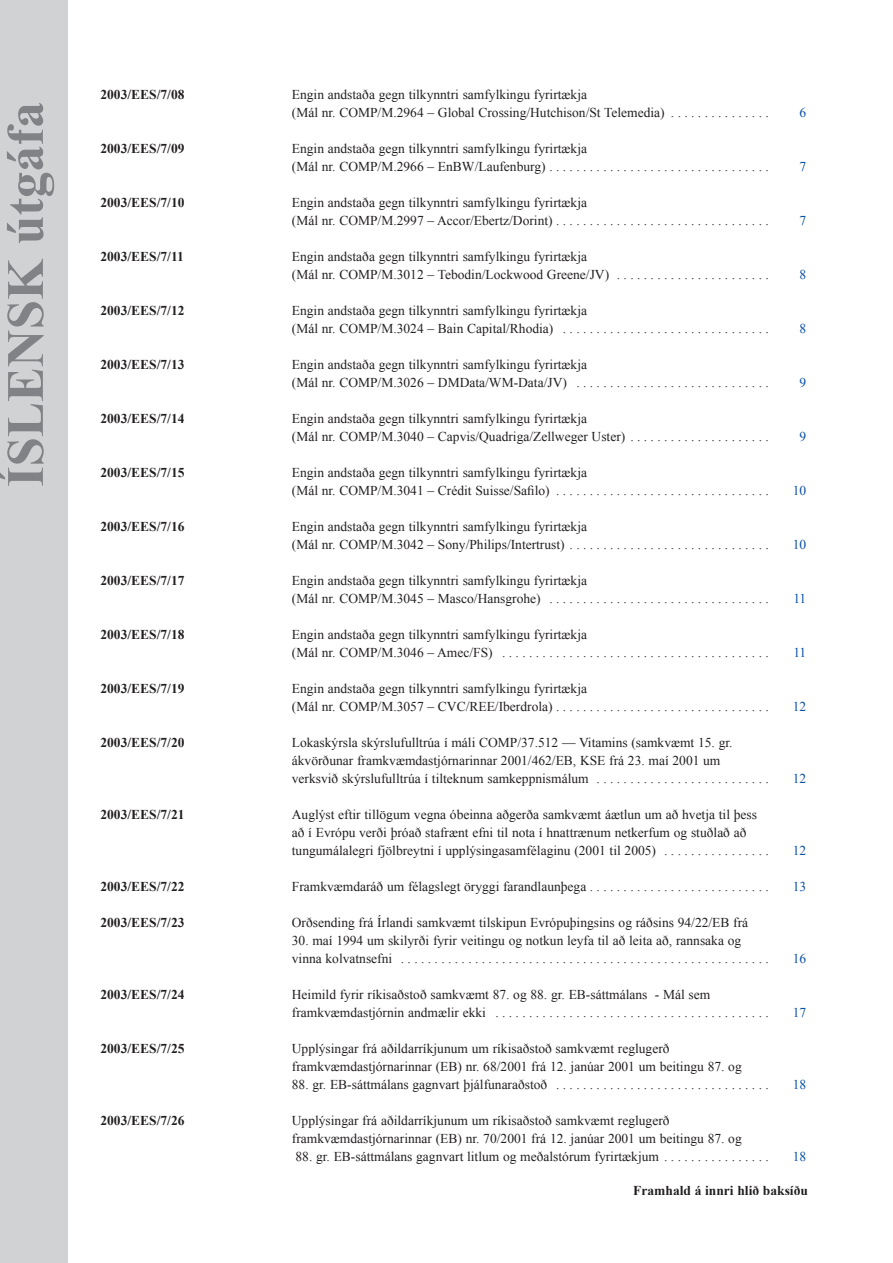
<style>
.page{position:relative;width:893px;height:1263px;background:#fff}
.page>*{position:absolute;margin:0;border:0;box-sizing:border-box;transform-origin:0 0}
.t1{font:700 52.5px "Times New Roman";color:#808285}
.t2{font:13.5px/18px "Times New Roman";color:#231f20}
.t3{font:700 13.5px "Times New Roman";color:#231f20}
.t4{font:13.5px "Times New Roman";color:#094fa3}
</style>
<div class="page">
<div style="left:0;top:0;width:68px;height:1263px;background:#d1d2d4"></div>
<h1 class="t1" style="left:-5px;top:487px;width:386px;rotate:-90deg">ÍSLENSK útgáfa</h1>
<p class="t3" style="left:100px;top:87px;width:86px">2003/EES/7/08</p>
<p class="t2" style="left:292px;top:85px;width:478px">Engin andstaða gegn tilkynntri samfylkingu fyrirtækja<br>(Mál nr. COMP/M.2964 – Global Crossing/Hutchison/St Telemedia) . . . . . . . . . . . . . . .</p>
<p class="t3" style="left:100px;top:141px;width:86px">2003/EES/7/09</p>
<p class="t2" style="left:292px;top:139px;width:478px">Engin andstaða gegn tilkynntri samfylkingu fyrirtækja<br>(Mál nr. COMP/M.2966 – EnBW/Laufenburg) . . . . . . . . . . . . . . . . . . . . . . . . . . . . . . . . .</p>
<p class="t3" style="left:100px;top:195px;width:86px">2003/EES/7/10</p>
<p class="t2" style="left:292px;top:193px;width:478px">Engin andstaða gegn tilkynntri samfylkingu fyrirtækja<br>(Mál nr. COMP/M.2997 – Accor/Ebertz/Dorint) . . . . . . . . . . . . . . . . . . . . . . . . . . . . . . . .</p>
<p class="t3" style="left:100px;top:249px;width:85px">2003/EES/7/11</p>
<p class="t2" style="left:292px;top:247px;width:478px">Engin andstaða gegn tilkynntri samfylkingu fyrirtækja<br>(Mál nr. COMP/M.3012 – Tebodin/Lockwood Greene/JV) . . . . . . . . . . . . . . . . . . . . . . .</p>
<p class="t3" style="left:100px;top:303px;width:86px">2003/EES/7/12</p>
<p class="t2" style="left:292px;top:301px;width:478px">Engin andstaða gegn tilkynntri samfylkingu fyrirtækja<br>(Mál nr. COMP/M.3024 – Bain Capital/Rhodia) . . . . . . . . . . . . . . . . . . . . . . . . . . . . . . .</p>
<p class="t3" style="left:100px;top:357px;width:86px">2003/EES/7/13</p>
<p class="t2" style="left:292px;top:355px;width:478px">Engin andstaða gegn tilkynntri samfylkingu fyrirtækja<br>(Mál nr. COMP/M.3026 – DMData/WM-Data/JV) . . . . . . . . . . . . . . . . . . . . . . . . . . . . .</p>
<p class="t3" style="left:100px;top:411px;width:86px">2003/EES/7/14</p>
<p class="t2" style="left:292px;top:409px;width:478px">Engin andstaða gegn tilkynntri samfylkingu fyrirtækja<br>(Mál nr. COMP/M.3040 – Capvis/Quadriga/Zellweger Uster) . . . . . . . . . . . . . . . . . . . . .</p>
<p class="t3" style="left:100px;top:465px;width:86px">2003/EES/7/15</p>
<p class="t2" style="left:292px;top:463px;width:478px">Engin andstaða gegn tilkynntri samfylkingu fyrirtækja<br>(Mál nr. COMP/M.3041 – Crédit Suisse/Safilo) . . . . . . . . . . . . . . . . . . . . . . . . . . . . . . . .</p>
<p class="t3" style="left:100px;top:519px;width:86px">2003/EES/7/16</p>
<p class="t2" style="left:292px;top:517px;width:478px">Engin andstaða gegn tilkynntri samfylkingu fyrirtækja<br>(Mál nr. COMP/M.3042 – Sony/Philips/Intertrust) . . . . . . . . . . . . . . . . . . . . . . . . . . . . . .</p>
<p class="t3" style="left:100px;top:573px;width:86px">2003/EES/7/17</p>
<p class="t2" style="left:292px;top:571px;width:478px">Engin andstaða gegn tilkynntri samfylkingu fyrirtækja<br>(Mál nr. COMP/M.3045 – Masco/Hansgrohe) . . . . . . . . . . . . . . . . . . . . . . . . . . . . . . . . .</p>
<p class="t3" style="left:100px;top:627px;width:86px">2003/EES/7/18</p>
<p class="t2" style="left:292px;top:625px;width:478px">Engin andstaða gegn tilkynntri samfylkingu fyrirtækja<br>(Mál nr. COMP/M.3046 – Amec/FS) . . . . . . . . . . . . . . . . . . . . . . . . . . . . . . . . . . . . . . . .</p>
<p class="t3" style="left:100px;top:681px;width:86px">2003/EES/7/19</p>
<p class="t2" style="left:292px;top:679px;width:478px">Engin andstaða gegn tilkynntri samfylkingu fyrirtækja<br>(Mál nr. COMP/M.3057 – CVC/REE/Iberdrola) . . . . . . . . . . . . . . . . . . . . . . . . . . . . . . . .</p>
<p class="t3" style="left:100px;top:735px;width:86px">2003/EES/7/20</p>
<p class="t2" style="left:292px;top:733px;width:478px">Lokaskýrsla skýrslufulltrúa í máli COMP/37.512 — Vitamins (samkvæmt 15. gr. ákvörðunar framkvæmdastjórnarinnar 2001/462/EB, KSE frá 23. maí 2001 um verksvið skýrslufulltrúa í tilteknum samkeppnismálum . . . . . . . . . . . . . . . . . . . . . . . . . .</p>
<p class="t3" style="left:100px;top:807px;width:86px">2003/EES/7/21</p>
<p class="t2" style="left:292px;top:805px;width:478px">Auglýst eftir tillögum vegna óbeinna aðgerða samkvæmt áætlun um að hvetja til þess að í Evrópu verði þróað stafrænt efni til nota í hnattrænum netkerfum og stuðlað að tungumálalegri fjölbreytni í upplýsingasamfélaginu (2001 til 2005) . . . . . . . . . . . . . . . .</p>
<p class="t4" style="left:800px;top:105px;width:8px">6</p>
<p class="t4" style="left:800px;top:159px;width:8px">7</p>
<p class="t4" style="left:800px;top:213px;width:8px">7</p>
<p class="t4" style="left:800px;top:267px;width:8px">8</p>
<p class="t4" style="left:800px;top:321px;width:8px">8</p>
<p class="t4" style="left:800px;top:375px;width:8px">9</p>
<p class="t4" style="left:800px;top:429px;width:8px">9</p>
<p class="t4" style="left:793px;top:483px;width:15px">10</p>
<p class="t4" style="left:793px;top:537px;width:15px">10</p>
<p class="t4" style="left:793px;top:591px;width:15px">11</p>
<p class="t4" style="left:793px;top:645px;width:15px">11</p>
<p class="t4" style="left:793px;top:699px;width:15px">12</p>
<p class="t4" style="left:793px;top:771px;width:15px">12</p>
<p class="t4" style="left:793px;top:843px;width:15px">12</p>
<p class="t3" style="left:100px;top:879px;width:86px">2003/EES/7/22</p>
<p class="t2" style="left:292px;top:877px;width:478px">Framkvæmdaráð um félagslegt öryggi farandlaunþega . . . . . . . . . . . . . . . . . . . . . . . . . . .</p>
<p class="t4" style="left:793px;top:879px;width:15px">13</p>
<p class="t3" style="left:100px;top:915px;width:86px">2003/EES/7/23</p>
<p class="t2" style="left:292px;top:913px;width:458px">Orðsending frá Írlandi samkvæmt tilskipun Evrópuþingsins og ráðsins 94/22/EB frá</p>
<p class="t2" style="left:292px;top:931px;width:478px">30. maí 1994 um skilyrði fyrir veitingu og notkun leyfa til að leita að, rannsaka og vinna kolvatnsefni . . . . . . . . . . . . . . . . . . . . . . . . . . . . . . . . . . . . . . . . . . . . . . . . . . . . . . .</p>
<p class="t4" style="left:793px;top:951px;width:15px">16</p>
<p class="t3" style="left:100px;top:987px;width:86px">2003/EES/7/24</p>
<p class="t2" style="left:292px;top:985px;width:478px">Heimild fyrir ríkisaðstoð samkvæmt 87. og 88. gr. EB-sáttmálans - Mál sem framkvæmdastjórnin andmælir ekki . . . . . . . . . . . . . . . . . . . . . . . . . . . . . . . . . . . . . . . . .</p>
<p class="t4" style="left:793px;top:1005px;width:15px">17</p>
<p class="t3" style="left:100px;top:1041px;width:86px">2003/EES/7/25</p>
<p class="t2" style="left:292px;top:1039px;width:451px">Upplýsingar frá aðildarríkjunum um ríkisaðstoð samkvæmt reglugerð framkvæmdastjórnarinnar (EB) nr. 68/2001 frá 12. janúar 2001 um beitingu 87. og</p>
<p class="t2" style="left:292px;top:1075px;width:478px">88. gr. EB-sáttmálans gagnvart þjálfunaraðstoð . . . . . . . . . . . . . . . . . . . . . . . . . . . . . . . .</p>
<p class="t4" style="left:793px;top:1077px;width:15px">18</p>
<p class="t3" style="left:100px;top:1113px;width:86px">2003/EES/7/26</p>
<p class="t2" style="left:292px;top:1111px;width:451px">Upplýsingar frá aðildarríkjunum um ríkisaðstoð samkvæmt reglugerð framkvæmdastjórnarinnar (EB) nr. 70/2001 frá 12. janúar 2001 um beitingu 87. og</p>
<p class="t2" style="left:296px;top:1147px;width:475px">88. gr. EB-sáttmálans gagnvart litlum og meðalstórum fyrirtækjum . . . . . . . . . . . . . . . .</p>
<p class="t4" style="left:793px;top:1149px;width:15px">18</p>
<p class="t3" style="left:633px;top:1182px;width:176px">Framhald á innri hlið baksíðu</p>
</div>
